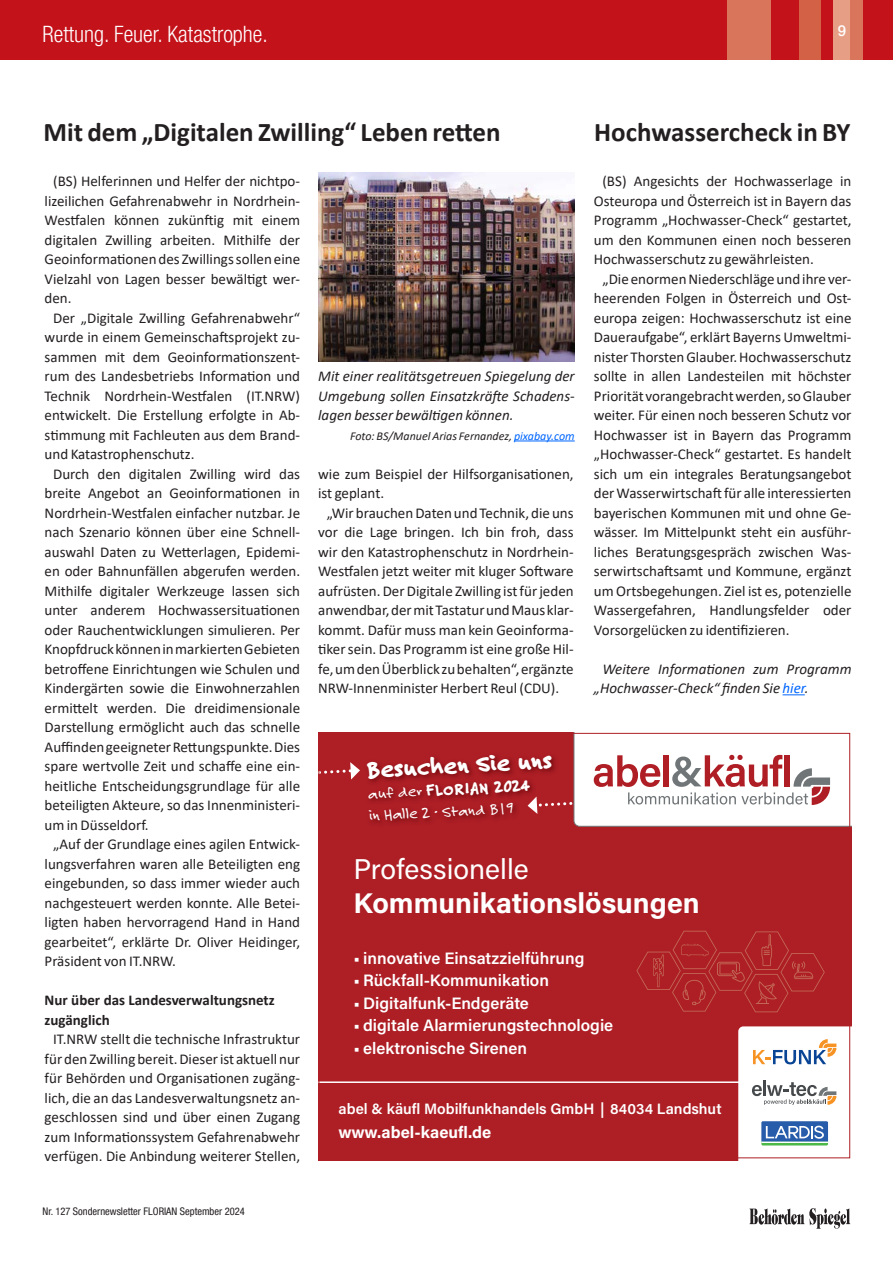
<style>
.page{position:relative;width:893px;height:1263px;background:#fff}
.page>*{position:absolute;margin:0;border:0;box-sizing:border-box;transform-origin:0 0}
.t1{font:700 28.5px/34.2px "Acumin Pro";color:#fff}
.Head_newsletter{font:700 27px "Calibri";color:#231f20}
.t2{font:800 24px "Felt Tip Roman";color:#fff}
.t3{font:300 condensed 22.5px "Helvetica Neue LT Pro";color:#fff}
.t4{font:600 16.5px "Acumin Pro";color:#fff}
.t5{font:16.5px/21.9px "Felt Tip Roman";color:#fff}
.t6{font:700 16.5px "Acumin Pro";color:#fff}
.fliesstext_newsletter{font:15px/19.5px "Calibri";color:#231f20;text-align:justify}
.bildunterschrift{font:italic 15px/19.5px "Calibri";color:#231f20;text-align:justify}
.fliesstext_newsletter-2{font:italic 15px/19.5px "Calibri";color:#231f20}
.t7{font:600 15px "Acumin Pro";color:#fff}
.Zwischenüberschrift{font:700 15px/19.5px "Calibri";color:#231f20}
.t8{font:500 15px "Helvetica Neue LT Pro";color:#fff}
.bildunterschrift-2{font:italic 12px "Calibri";color:#231f20}
.t9{font:condensed 10.5px "Helvetica Neue LT Pro";color:#231f20}
.s1{color:#06f}
.s2{font-weight:800}
.s3{font-weight:400}
</style>
<div class="page">
<div style="left:0;top:0;width:893px;height:60px;background:#c4121a"></div>
<div style="left:799px;top:0;width:21px;height:60px;background:#d36146"></div>
<div style="left:727px;top:0;width:43px;height:60px;background:#d9755a"></div>
<div style="left:833px;top:0;width:24px;height:60px;background:#e69e85"></div>
<div style="left:850px;top:0;width:13px;height:60px;background:#d9755a"></div>
<svg style="left:749px;top:1208px;width:101px;height:21px"></svg>
<div style="left:318px;top:732px;width:533px;height:429px;background:#ad1e25"></div>
<hr style="left:318px;top:1081px;width:533px;height:2px;background:#fff">
<svg style="left:738px;top:1026px;width:113px;height:135px;background:#dfe1e5"></svg>
<svg style="left:636px;top:931px;width:189px;height:81px"></svg>
<img style="left:367px;top:755px;width:161px;height:68px">
<svg style="left:318px;top:762px;width:42px;height:18px"></svg>
<svg style="left:528px;top:732px;width:323px;height:95px"></svg>
<hr style="left:514px;top:441px;width:61px;height:1px;background:#06f">
<img style="left:318px;top:172px;width:257px;height:190px">
<svg style="left:782px;top:694px;width:23px;height:1px"></svg>
<h3 class="t3" style="left:43px;top:20px;width:227px">Rettung. Feuer. Katastrophe.</h3>
<p class="t8" style="left:838px;top:22px;width:10px">9</p>
<p class="Head_newsletter" style="left:44px;top:113px;width:459px">Mit dem „Digitalen Zwilling“ Leben retten</p>
<p class="Head_newsletter" style="left:594px;top:113px;width:258px">Hochwassercheck in BY</p>
<p class="fliesstext_newsletter" style="left:45px;top:171px;width:257px;text-indent:9px">(BS) Helferinnen und Helfer der nichtpo&shy;lizeilichen Gefahrenabwehr in Nordrhein-Westfalen können zukünftig mit einem digitalen Zwilling arbeiten. Mithilfe der Geoinformationen des Zwillings sollen eine Vielzahl von Lagen besser bewältigt wer&shy;den.</p>
<p class="fliesstext_newsletter" style="left:45px;top:307px;width:257px;text-indent:9px">Der „Digitale Zwilling Gefahrenabwehr“ wurde in einem Gemeinschaftsprojekt zu&shy;sammen mit dem Geoinformationszent&shy;rum des Landesbetriebs Information und Technik Nordrhein-Westfalen (IT.NRW) entwickelt. Die Erstellung erfolgte in Ab&shy;stimmung mit Fachleuten aus dem Brand&shy;und Katastrophenschutz.</p>
<p class="fliesstext_newsletter" style="left:45px;top:463px;width:257px;text-indent:9px">Durch den digitalen Zwilling wird das breite Angebot an Geoinformationen in Nordrhein-Westfalen einfacher nutzbar. Je nach Szenario können über eine Schnell&shy;auswahl Daten zu Wetterlagen, Epidemi&shy;en oder Bahnunfällen abgerufen werden.<br>Mithilfe digitaler Werkzeuge lassen sich unter anderem Hochwassersituationen oder Rauchentwicklungen simulieren. Per Knopfdruck können in markierten Gebieten betroffene Einrichtungen wie Schulen und Kindergärten sowie die Einwohnerzahlen ermittelt werden. Die dreidimensionale Darstellung ermöglicht auch das schnelle Auffinden geeigneter Rettungspunkte. Dies spare wertvolle Zeit und schaffe eine ein&shy;heitliche Entscheidungsgrundlage für alle beteiligten Akteure, so das Innenministeri&shy;um in Düsseldorf.</p>
<p class="fliesstext_newsletter" style="left:45px;top:834px;width:257px;text-indent:9px">„Auf der Grundlage eines agilen Entwick&shy;lungsverfahren waren alle Beteiligten eng eingebunden, so dass immer wieder auch nachgesteuert werden konnte. Alle Betei&shy;ligten haben hervorragend Hand in Hand gearbeitet“, erklärte Dr. Oliver Heidinger, Präsident von IT.NRW.</p>
<p class="Zwischenüberschrift" style="left:45px;top:990px;width:232px">Nur über das Landesverwaltungsnetz zugänglich</p>
<p class="fliesstext_newsletter" style="left:45px;top:1029px;width:257px;text-align:center">IT.NRW stellt die technische Infrastruktur für den Zwilling bereit. Dieser ist aktuell nur für Behörden und Organisationen zugäng&shy;lich, die an das Landesverwaltungsnetz an&shy;geschlossen sind und über einen Zugang zum Informationssystem Gefahrenabwehr verfügen. Die Anbindung weiterer Stellen,</p>
<p class="t9" style="left:43px;top:1205px;width:204px">Nr. 127 Sondernewsletter FLORIAN September 2024</p>
<p class="bildunterschrift" style="left:318px;top:366px;width:258px">Mit einer realitätsgetreuen Spiegelung der Umgebung sollen Einsatzkräfte Schadens&shy;lagen besser bewältigen können.</p>
<p class="bildunterschrift-2" style="left:350px;top:427px;width:226px">Foto: BS/Manuel Arias Fernandez, <span class="s1">pixabay.com</span></p>
<p class="fliesstext_newsletter" style="left:318px;top:463px;width:257px">wie zum Beispiel der Hilfsorganisationen, ist geplant.</p>
<p class="fliesstext_newsletter" style="left:318px;top:502px;width:257px;text-indent:9px">„Wir brauchen Daten und Technik, die uns vor die Lage bringen. Ich bin froh, dass wir den Katastrophenschutz in Nordrhein-Westfalen jetzt weiter mit kluger Software aufrüsten. Der Digitale Zwilling ist für jeden anwendbar, der mit Tastatur und Maus klar&shy;kommt. Dafür muss man kein Geoinforma&shy;tiker sein. Das Programm ist eine große Hil&shy;fe, um den Überblick zu behalten“, ergänzte NRW-Innenminister Herbert Reul (CDU).</p>
<p class="fliesstext_newsletter" style="left:594px;top:171px;width:259px;text-indent:9px">(BS) Angesichts der Hochwasserlage in Osteuropa und Österreich ist in Bayern das Programm „Hochwasser-Check“ gestartet, um den Kommunen einen noch besseren Hochwasserschutz zu gewährleisten.</p>
<p class="fliesstext_newsletter" style="left:594px;top:268px;width:259px;text-indent:9px">„Die enormen Niederschläge und ihre ver&shy;heerenden Folgen in Österreich und Ost&shy;europa zeigen: Hochwasserschutz ist eine Daueraufgabe“, erklärt Bayerns Umweltmi&shy;nister Thorsten Glauber. Hochwasserschutz sollte in allen Landesteilen mit höchster Priorität vorangebracht werden, so Glauber weiter. Für einen noch besseren Schutz vor Hochwasser ist in Bayern das Programm „Hochwasser-Check“ gestartet. Es handelt sich um ein integrales Beratungsangebot der Wasserwirtschaft für alle interessierten bayerischen Kommunen mit und ohne Ge&shy;wässer. Im Mittelpunkt steht ein ausführ&shy;liches Beratungsgespräch zwischen Was&shy;serwirtschaftsamt und Kommune, ergänzt um Ortsbegehungen. Ziel ist es, potenzielle Wassergefahren, Handlungsfelder oder Vorsorgelücken zu identifizieren.</p>
<p class="fliesstext_newsletter-2" style="left:594px;top:658px;width:259px;text-indent:9px">Weitere Informationen zum Programm „Hochwasser-Check“ finden Sie <span class="s1">hier</span>.</p>
<p class="t2" style="left:366px;top:752px;width:187px;rotate:-3deg">Besuchen Sie uns</p>
<p class="t5" style="left:367px;top:782px;width:164px;rotate:-3deg">auf der <span class="s2">FLORIAN 2024 </span>in Halle 2 · Stand B19</p>
<p class="t1" style="left:353px;top:850px;width:348px"><span class="s3">Professionelle<br></span>Kommunikationslösungen</p>
<p class="t4" style="left:353px;top:946px;width:232px">• innovative Einsatzzielführung</p>
<p class="t4" style="left:353px;top:969px;width:197px">• Rückfall-Kommunikation</p>
<p class="t4" style="left:353px;top:991px;width:177px">• Digitalfunk-Endgeräte</p>
<p class="t4" style="left:353px;top:1014px;width:261px">• digitale Alarmierungstechnologie</p>
<p class="t4" style="left:353px;top:1036px;width:175px">• elektronische Sirenen</p>
<p class="t7" style="left:339px;top:1098px;width:385px">abel &amp; käufl Mobilfunkhandels GmbH | 84034 Landshut</p>
<p class="t6" style="left:339px;top:1120px;width:154px">www.abel-kaeufl.de</p>
</div>
